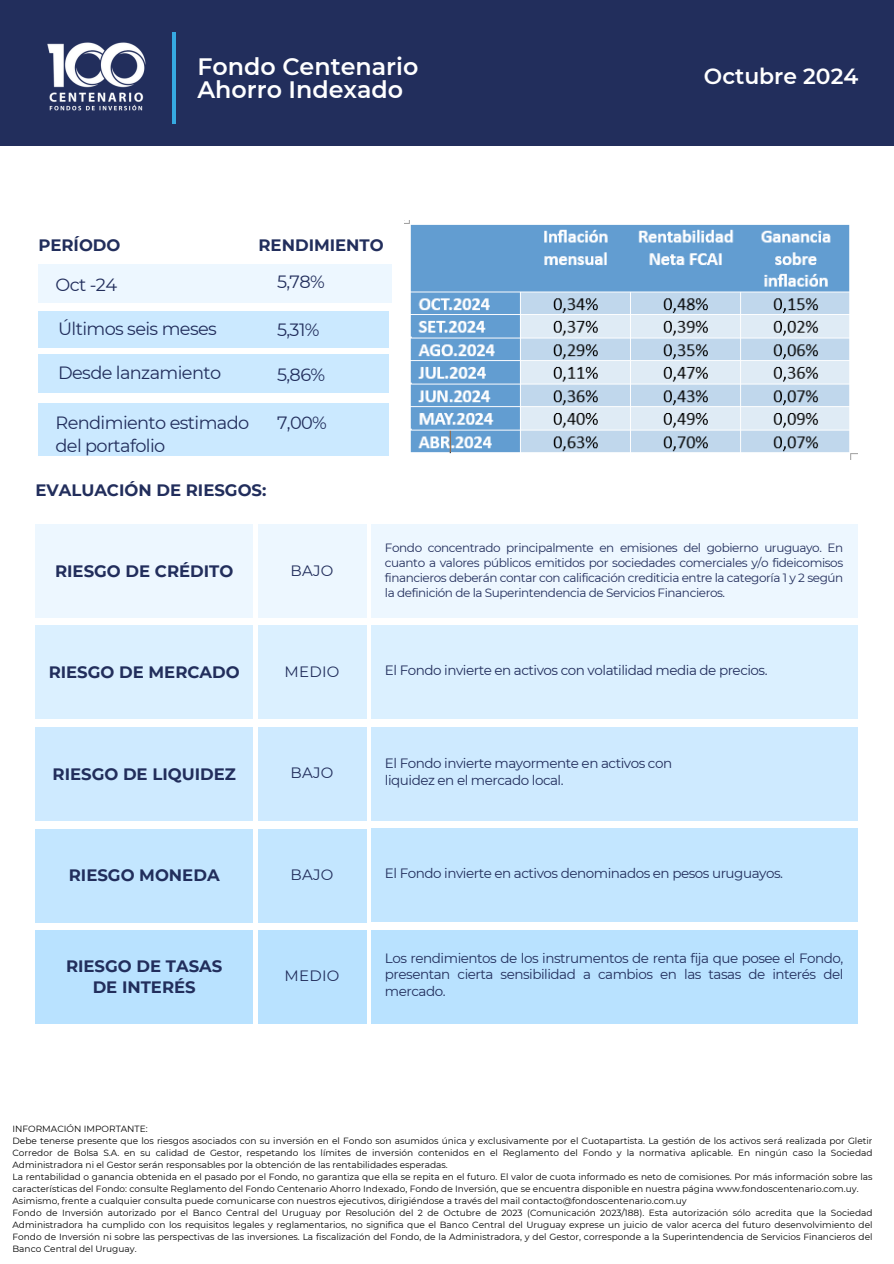
<style>
.page{position:relative;width:894px;height:1264px;background:#fff}
.page>*{position:absolute;margin:0;border:0;box-sizing:border-box;transform-origin:0 0}
.t1{font:600 23.7px/23.2px "Montserrat";color:#fff}
.t2{font:600 21.9px "Montserrat";color:#fff}
.t3{font:17.7px/22.2px "Montserrat";letter-spacing:-.035em;color:#222e5c}
.t4{font:700 16.5px/20.2px "Montserrat";color:#222e5c;text-align:center}
.t5{font:15px "Montserrat";letter-spacing:.02em;color:#222e5c}
.t6{font:13.5px/16.8px "Montserrat";letter-spacing:-.035em;color:#222e5c}
.t7{font:12px/15px "Montserrat";letter-spacing:-.035em;color:#222e5c;text-align:justify}
.t8{font:9px/12px "Montserrat";color:#000;text-align:justify}
</style>
<div class="page">
<div style="left:258px;top:524px;width:108px;height:94px;background:#edf7ff"></div>
<div style="left:258px;top:625px;width:108px;height:94px;background:#dbf0ff"></div>
<div style="left:258px;top:727px;width:108px;height:93px;background:#ceeaff"></div>
<div style="left:258px;top:828px;width:108px;height:94px;background:#c3e6ff"></div>
<div style="left:258px;top:930px;width:108px;height:93px;background:#b9e2ff"></div>
<div style="left:371px;top:524px;width:486px;height:94px;background:#edf7ff"></div>
<div style="left:371px;top:625px;width:486px;height:94px;background:#dbf0ff"></div>
<div style="left:371px;top:727px;width:486px;height:93px;background:#ceeaff"></div>
<div style="left:371px;top:828px;width:486px;height:94px;background:#c3e6ff"></div>
<div style="left:371px;top:930px;width:486px;height:93px;background:#b9e2ff"></div>
<div style="left:35px;top:524px;width:217px;height:94px;background:#edf7ff"></div>
<div style="left:35px;top:625px;width:217px;height:94px;background:#dbf0ff"></div>
<div style="left:35px;top:727px;width:217px;height:93px;background:#ceeaff"></div>
<div style="left:35px;top:828px;width:217px;height:94px;background:#c3e6ff"></div>
<div style="left:35px;top:930px;width:217px;height:93px;background:#b9e2ff"></div>
<div style="left:0;top:0;width:893px;height:145px;background:#222e5c"></div>
<hr style="left:172px;top:33px;width:3px;height:91px;background:#36a9e1">
<img style="left:47px;top:42px;width:99px;height:69px">
<div style="left:38px;top:264px;width:354px;height:38px;background:#edf7ff"></div>
<div style="left:38px;top:312px;width:350px;height:36px;background:#cbe9ff"></div>
<div style="left:38px;top:355px;width:350px;height:38px;background:#cbe9ff"></div>
<div style="left:38px;top:403px;width:350px;height:53px;background:#cbe9ff"></div>
<img style="left:404px;top:221px;width:453px;height:238px">
<h2 class="t1" style="left:197px;top:55px;width:222px">Fondo Centenario<br>Ahorro Indexado</h2>
<h4 class="t4" style="left:38px;top:235px;width:84px">PERÍODO</h4>
<h6 class="t4" style="left:258px;top:235px;width:127px">RENDIMIENTO</h6>
<h5 class="t3" style="left:55px;top:273px;width:63px">Oct -24</h5>
<h5 class="t3" style="left:58px;top:317px;width:160px">Últimos seis meses</h5>
<h5 class="t3" style="left:58px;top:362px;width:164px">Desde lanzamiento</h5>
<p class="t3" style="left:277px;top:271px;width:49px">5,78%</p>
<p class="t3" style="left:277px;top:319px;width:44px">5,31%</p>
<p class="t3" style="left:277px;top:364px;width:50px">5,86%</p>
<p class="t3" style="left:277px;top:412px;width:51px">7,00%</p>
<p class="t3" style="left:55px;top:412px;width:195px">Rendimiento estimado del portafolio</p>
<h2 class="t4" style="left:35px;top:480px;width:232px">EVALUACIÓN DE RIESGOS:</h2>
<h5 class="t2" style="left:703px;top:63px;width:156px">Octubre 2024</h5>
<h1 class="t4" style="left:55px;top:561px;width:180px">RIESGO DE CRÉDITO</h1>
<h3 class="t5" style="left:290px;top:561px;width:45px">BAJO</h3>
<h3 class="t7" style="left:385px;top:540px;width:459px">Fondo concentrado principalmente en emisiones del gobierno uruguayo. En cuanto a valores públicos emitidos por sociedades comerciales y/o fideicomisos financieros deberán contar con calificación crediticia entre la categoría 1 y 2 según la definición de la Superintendencia de Servicios Financieros.</h3>
<p class="t4" style="left:49px;top:662px;width:192px">RIESGO DE MERCADO</p>
<h3 class="t5" style="left:284px;top:662px;width:57px">MEDIO</h3>
<h3 class="t6" style="left:385px;top:661px;width:384px">El Fondo invierte en activos con volatilidad media de precios.</h3>
<h2 class="t4" style="left:53px;top:763px;width:185px">RIESGO DE LIQUIDEZ</h2>
<h3 class="t5" style="left:290px;top:763px;width:45px">BAJO</h3>
<h2 class="t6" style="left:385px;top:754px;width:289px">El Fondo invierte mayormente en activos con liquidez en el mercado local.</h2>
<h2 class="t4" style="left:69px;top:865px;width:152px">RIESGO MONEDA</h2>
<h3 class="t5" style="left:290px;top:865px;width:45px">BAJO</h3>
<h2 class="t6" style="left:385px;top:864px;width:399px">El Fondo invierte en activos denominados en pesos uruguayos.</h2>
<h3 class="t4" style="left:66px;top:956px;width:158px">RIESGO DE TASAS<br>DE INTERÉS</h3>
<h3 class="t5" style="left:284px;top:966px;width:57px">MEDIO</h3>
<h2 class="t6" style="left:385px;top:949px;width:460px;text-align:justify">Los rendimientos de los instrumentos de renta fija que posee el Fondo, presentan cierta sensibilidad a cambios en las tasas de interés del mercado.</h2>
<h2 class="t8" style="left:12px;top:1123px;width:137px">INFORMACIÓN IMPORTANTE:</h2>
<h4 class="t8" style="left:12px;top:1135px;width:861px">Debe tenerse presente que los riesgos asociados con su inversión en el Fondo son asumidos única y exclusivamente por el Cuotapartista. La gestión de los activos será realizada por Gletir Corredor de Bolsa S.A. en su calidad de Gestor, respetando los límites de inversión contenidos en el Reglamento del Fondo y la normativa aplicable. En ningún caso la Sociedad Administradora ni el Gestor serán responsables por la obtención de las rentabilidades esperadas.</h4>
<h4 class="t8" style="left:12px;top:1171px;width:861px">La rentabilidad o ganancia obtenida en el pasado por el Fondo, no garantiza que ella se repita en el futuro. El valor de cuota informado es neto de comisiones. Por más información sobre las características del Fondo: consulte Reglamento del Fondo Centenario Ahorro Indexado, Fondo de Inversión, que se encuentra disponible en nuestra página www.fondoscentenario.com.uy.</h4>
<h4 class="t8" style="left:12px;top:1195px;width:675px">Asimismo, frente a cualquier consulta puede comunicarse con nuestros ejecutivos, dirigiéndose a través del mail contacto@fondoscentenario.com.uy</h4>
<h4 class="t8" style="left:12px;top:1207px;width:861px">Fondo de Inversión autorizado por el Banco Central del Uruguay por Resolución del 2 de Octubre de 2023 (Comunicación 2023/188). Esta autorización sólo acredita que la Sociedad Administradora ha cumplido con los requisitos legales y reglamentarios, no significa que el Banco Central del Uruguay exprese un juicio de valor acerca del futuro desenvolvimiento del Fondo de Inversión ni sobre las perspectivas de las inversiones. La fiscalización del Fondo, de la Administradora, y del Gestor, corresponde a la Superintendencia de Servicios Financieros del Banco Central del Uruguay.</h4>
</div>
